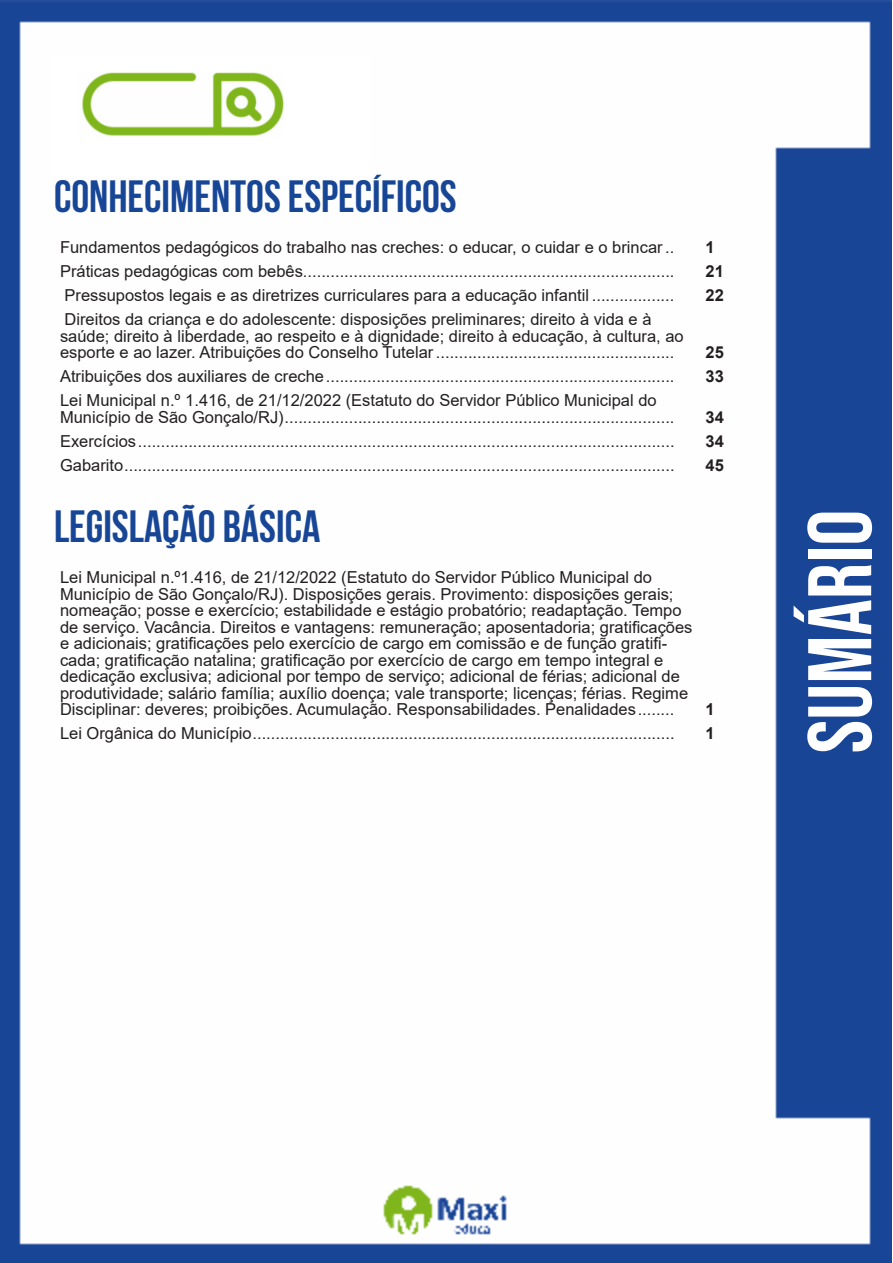
<style>
.page{position:relative;width:893px;height:1263px;background:#fff}
.page>*{position:absolute;margin:0;border:0;box-sizing:border-box;transform-origin:0 0}
.t1{font:90px "Bebas Neue";color:#fff}
.t2{font:700 45px "Bebas Neue";color:#184696}
.ALTERNATIVAS{font:16.5px/16.5px "Arial";color:#231f20}
.INDICE{font:700 16.5px "Arial";color:#231f20}
</style>
<div class="page">
<img style="left:0;top:0;width:892px;height:1263px">
<div style="left:53px;top:55px;width:317px;height:121px;background:#fff"></div>
<img style="left:82px;top:72px;width:201px;height:64px">
<p class="t2" style="left:54px;top:172px;width:404px">CONHECIMENTOS ESPECÍFICOS</p>
<p class="ALTERNATIVAS" style="left:60px;top:239px;width:616px">Fundamentos pedagógicos do trabalho nas creches: o educar, o cuidar e o brincar..</p>
<p class="INDICE" style="left:705px;top:236px;width:11px">1</p>
<p class="ALTERNATIVAS" style="left:60px;top:263px;width:616px">Práticas pedagógicas com bebês.................................................................................</p>
<p class="INDICE" style="left:705px;top:260px;width:20px">21</p>
<p class="ALTERNATIVAS" style="left:65px;top:287px;width:611px">Pressupostos legais e as diretrizes curriculares para a educação infantil ..................</p>
<p class="INDICE" style="left:705px;top:284px;width:20px">22</p>
<p class="ALTERNATIVAS" style="left:60px;top:311px;width:625px">Direitos da criança e do adolescente: disposições preliminares; direito à vida e à saúde; direito à liberdade, ao respeito e à dignidade; direito à educação, à cultura, ao esporte e ao lazer. Atribuições do Conselho Tutelar ....................................................</p>
<p class="INDICE" style="left:705px;top:341px;width:20px">25</p>
<p class="ALTERNATIVAS" style="left:60px;top:368px;width:616px">Atribuições dos auxiliares de creche............................................................................</p>
<p class="INDICE" style="left:705px;top:365px;width:20px">33</p>
<p class="ALTERNATIVAS" style="left:60px;top:392px;width:616px">Lei Municipal n.º 1.416, de 21/12/2022 (Estatuto do Servidor Público Municipal do<br>Município de São Gonçalo/RJ).....................................................................................</p>
<p class="INDICE" style="left:705px;top:405px;width:20px">34</p>
<p class="ALTERNATIVAS" style="left:60px;top:433px;width:616px">Exercícios.....................................................................................................................</p>
<p class="INDICE" style="left:705px;top:430px;width:20px">34</p>
<p class="ALTERNATIVAS" style="left:60px;top:457px;width:616px">Gabarito........................................................................................................................</p>
<p class="INDICE" style="left:705px;top:454px;width:20px">45</p>
<p class="t2" style="left:54px;top:502px;width:268px">LEGISLAÇÃO BÁSICA</p>
<p class="ALTERNATIVAS" style="left:60px;top:569px;width:634px">Lei Municipal n.º1.416, de 21/12/2022 (Estatuto do Servidor Público Municipal do Município de São Gonçalo/RJ). Disposições gerais. Provimento: disposições gerais; nomeação; posse e exercício; estabilidade e estágio probatório; readaptação. Tempo de serviço. Vacância. Direitos e vantagens: remuneração; aposentadoria; gratificações e adicionais; gratificações pelo exercício de cargo em comissão e de função gratifi&shy;cada; gratificação natalina; gratificação por exercício de cargo em tempo integral e dedicação exclusiva; adicional por tempo de serviço; adicional de férias; adicional de produtividade; salário família; auxílio doença; vale transporte; licenças; férias. Regime Disciplinar: deveres; proibições. Acumulação. Responsabilidades. Penalidades........</p>
<p class="INDICE" style="left:705px;top:698px;width:11px">1</p>
<p class="ALTERNATIVAS" style="left:60px;top:725px;width:616px">Lei Orgânica do Município............................................................................................</p>
<p class="INDICE" style="left:705px;top:722px;width:11px">1</p>
<h1 class="t1" style="left:789px;top:753px;width:245px;rotate:-90deg">sumário</h1>
</div>
